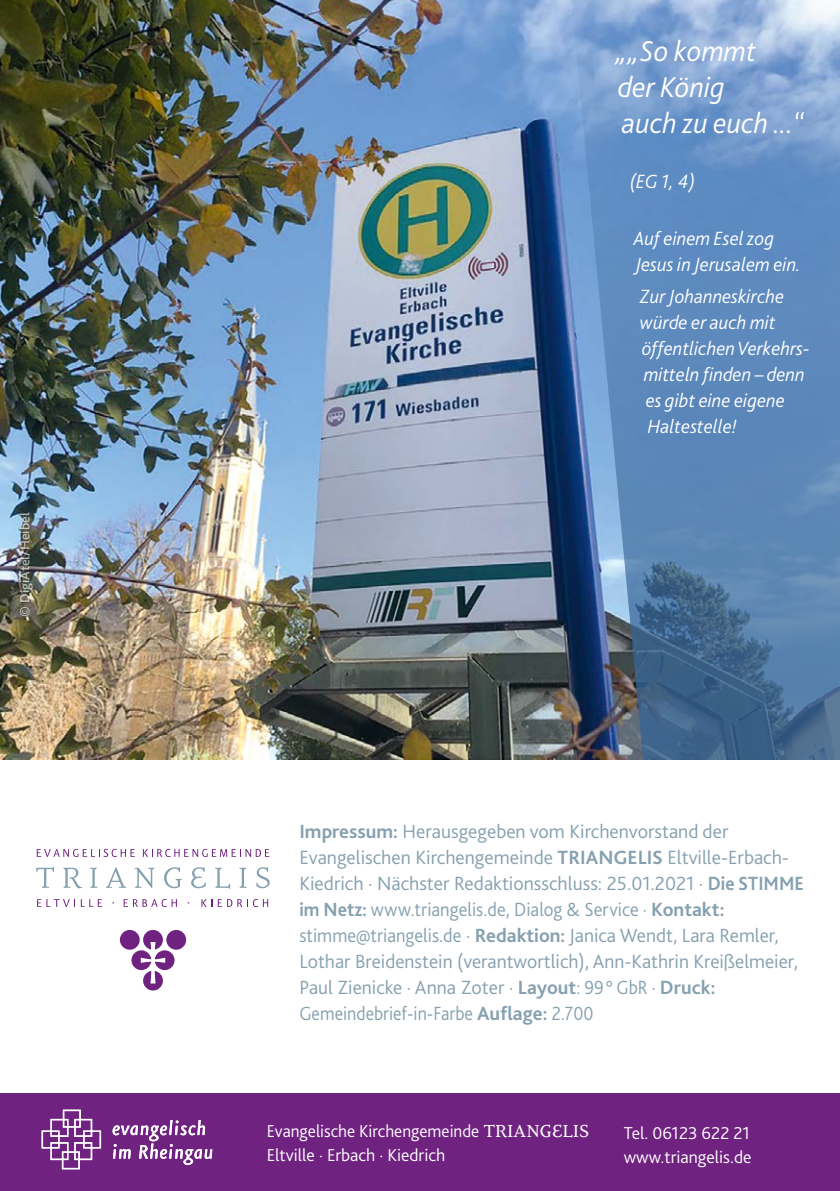
<style>
.page{position:relative;width:840px;height:1191px;background:#fff}
.page>*{position:absolute;margin:0;border:0;box-sizing:border-box;transform-origin:0 0}
.t1{font:italic 300 30px/36px "Bliss 2";color:#fff}
.t2{font:300 20px/26px "Bliss 2";color:#85a0af}
.t3{font:italic 300 20px/26px "Bliss 2";color:#fff}
.t4{font:300 18px/24px "Bliss 2";color:#fff}
.t5{font:500 14px "Bliss 2";color:#fff}
.s1{font-weight:700}
.s2{font-family:"Eplica";font-weight:500}
</style>
<div class="page">
<img style="left:0;top:0;width:567px;height:760px">
<svg style="left:36px;top:867px;width:18px;height:20px"></svg>
<svg style="left:63px;top:867px;width:19px;height:21px"></svg>
<svg style="left:90px;top:867px;width:7px;height:20px"></svg>
<svg style="left:106px;top:867px;width:20px;height:20px"></svg>
<svg style="left:135px;top:867px;width:19px;height:21px"></svg>
<svg style="left:164px;top:867px;width:17px;height:21px"></svg>
<svg style="left:191px;top:867px;width:15px;height:21px"></svg>
<svg style="left:215px;top:867px;width:15px;height:21px"></svg>
<svg style="left:239px;top:867px;width:7px;height:20px"></svg>
<svg style="left:256px;top:867px;width:13px;height:21px"></svg>
<svg style="left:37px;top:849px;width:98px;height:8px"></svg>
<svg style="left:143px;top:849px;width:126px;height:8px"></svg>
<svg style="left:37px;top:899px;width:38px;height:8px"></svg>
<svg style="left:81px;top:899px;width:21px;height:8px"></svg>
<svg style="left:123px;top:899px;width:54px;height:8px"></svg>
<svg style="left:201px;top:899px;width:11px;height:8px"></svg>
<svg style="left:218px;top:899px;width:50px;height:8px"></svg>
<svg style="left:120px;top:930px;width:66px;height:60px"></svg>
<div style="left:0;top:1093px;width:839px;height:98px;background:#702281"></div>
<svg style="left:112px;top:1120px;width:100px;height:44px"></svg>
<svg style="left:41px;top:1109px;width:61px;height:61px"></svg>
<svg style="left:567px;top:0;width:272px;height:760px;background:#5f86b4"></svg>
<div style="left:18px;top:511px;width:15px;height:106px;background:#000;opacity:.5"></div>
<p class="t5" style="left:16px;top:617px;width:106px;rotate:-90deg">© DigiAtel/Heibel</p>
<h1 class="t1" style="left:615px;top:32px;width:189px">„„So kommt<br>der König<br>auch zu euch ...“</h1>
<p class="t3" style="left:629px;top:168px;width:67px">(EG 1, 4)</p>
<p class="t3" style="left:633px;top:225px;width:168px">Auf einem Esel zog<br>Jesus in Jerusalem ein.</p>
<p class="t3" style="left:639px;top:283px;width:146px">Zur Johanneskirche</p>
<p class="t3" style="left:639px;top:309px;width:137px">würde er auch mit</p>
<p class="t3" style="left:641px;top:335px;width:170px">öffentlichen Verkehrs-</p>
<p class="t3" style="left:643px;top:361px;width:162px">mitteln finden – denn</p>
<p class="t3" style="left:645px;top:387px;width:140px">es gibt eine eigene</p>
<p class="t3" style="left:647px;top:413px;width:91px">Haltestelle!</p>
<p class="t2" style="left:299px;top:817px;width:506px"><span class="s1">Impressum:</span> Herausgegeben vom Kirchenvorstand der Evangelischen Kirchengemeinde <span class="s1">TRIANGELIS</span> Eltville-Erbach-Kiedrich · Nächster Redaktionsschluss: 25.01.2021 · <span class="s1">Die STIMME im Netz:</span> www.triangelis.de, Dialog &amp; Service · <span class="s1">Kontakt: </span>stimme@triangelis.de · <span class="s1">Redaktion:</span> Janica Wendt, Lara Remler, Lothar Breidenstein (verantwortlich), Ann-Kathrin Kreißelmeier, Paul Zienicke · Anna Zoter · <span class="s1">Layout</span>: 99 ° GbR · <span class="s1">Druck:<br></span>Gemeindebrief-in-Farbe <span class="s1">Auflage:</span> 2.700</p>
<p class="t4" style="left:266px;top:1118px;width:324px">Evangelische Kirchengemeinde <span class="s2">TRIANGELIS<br></span>Eltville · Erbach · Kiedrich</p>
<p class="t4" style="left:623px;top:1120px;width:129px">Tel. 06123 622 21 www.triangelis.de</p>
</div>
